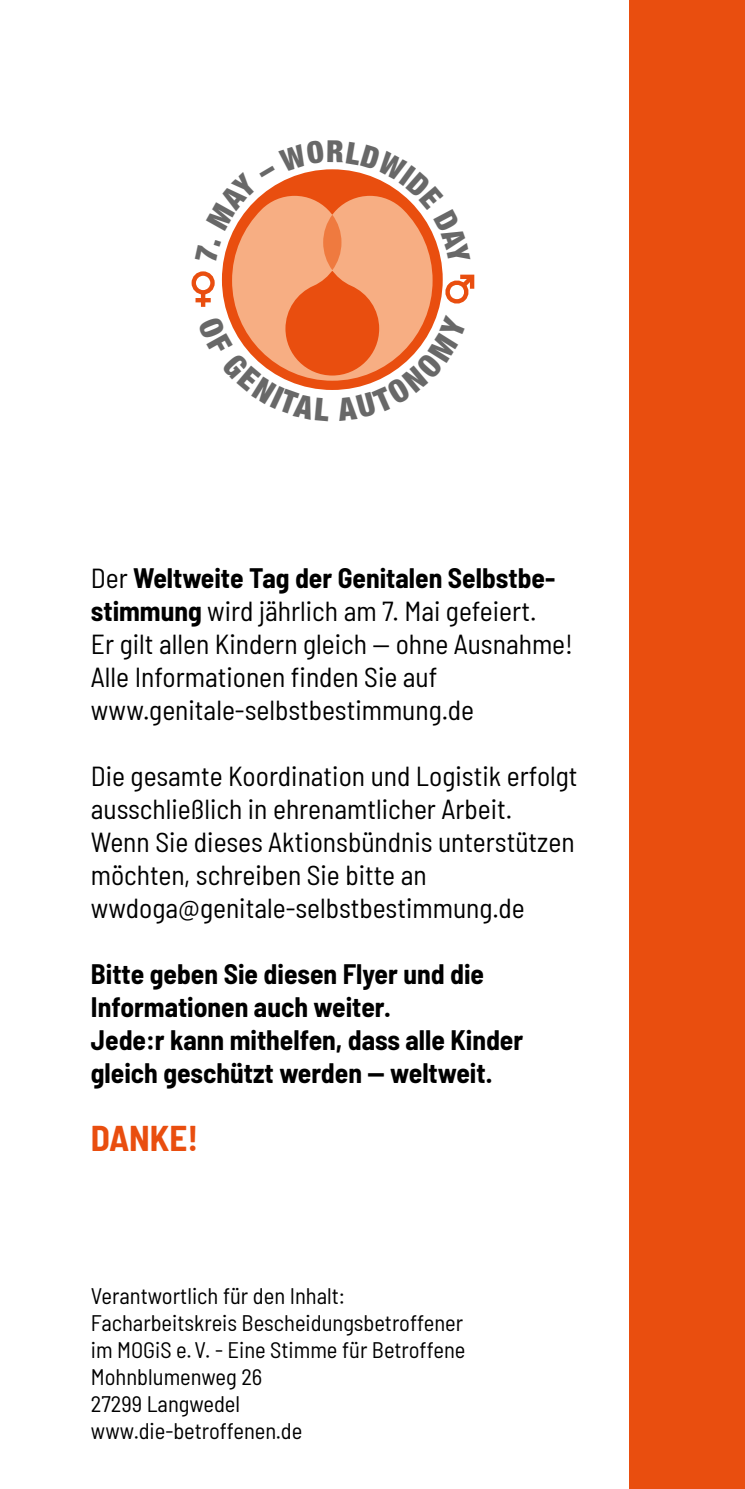
<style>
.page{position:relative;width:745px;height:1489px;background:#fff}
.page>*{position:absolute;margin:0;border:0;box-sizing:border-box;transform-origin:0 0}
.t1{font:700 semi-condensed 35px "Barlow";color:#e94e0f}
.t2{font:semi-condensed 27.5px/33px "Barlow";color:#000}
.t3{font:700 semi-condensed 27.5px/33px "Barlow";color:#000}
.t4{font:semi-condensed 22.5px/27px "Barlow";color:#000}
.s1{font-weight:700}
</style>
<div class="page">
<div style="left:629px;top:0;width:115px;height:1488px;background:#e94e0f"></div>
<div style="left:191px;top:271px;width:23px;height:23px;border:4px solid #e94e0f;border-radius:50%"></div>
<svg style="left:195px;top:169px;width:280px;height:221px"></svg>
<p class="t2" style="left:91px;top:559px;width:483px">Der <span class="s1">Weltweite Tag der Genitalen Selbstbe&shy;stimmung</span> wird jährlich am 7. Mai gefeiert.<br>Er gilt allen Kindern gleich — ohne Ausnahme!<br>Alle Informationen finden Sie auf www.genitale-selbstbestimmung.de</p>
<p class="t2" style="left:91px;top:757px;width:488px">Die gesamte Koordination und Logistik erfolgt ausschließlich in ehrenamtlicher Arbeit.<br>Wenn Sie dieses Aktionsbündnis unterstützen möchten, schreiben Sie bitte an wwdoga@genitale-selbstbestimmung.de</p>
<p class="t3" style="left:91px;top:955px;width:433px">Bitte geben Sie diesen Flyer und die Informationen auch weiter.<br>Jede:r kann mithelfen, dass alle Kinder gleich geschützt werden — weltweit.</p>
<p class="t1" style="left:91px;top:1112px;width:109px">DANKE!</p>
<p class="t4" style="left:91px;top:1280px;width:376px">Verantwortlich für den Inhalt:<br>Facharbeitskreis Bescheidungsbetroffener im MOGiS e.V. - Eine Stimme für Betroffene<br>Mohnblumenweg 26<br>27299 Langwedel<br>www.die-betroffenen.de</p>
</div>
